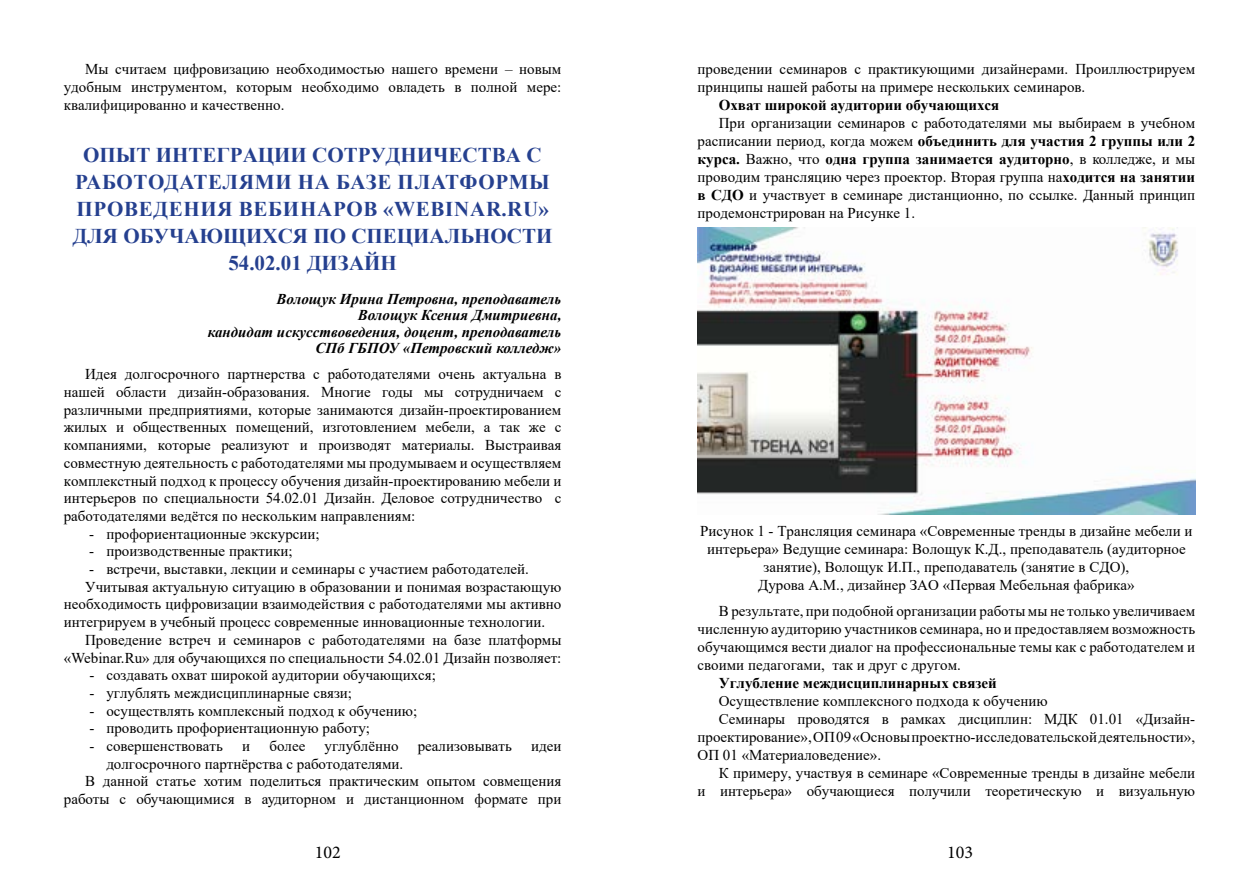
<style>
.page{position:relative;width:1259px;height:893px;background:#fff}
.page>*{position:absolute;margin:0;border:0;box-sizing:border-box;transform-origin:0 0}
.t1{font:700 21px "Times New Roman";letter-spacing:.035em;color:#25408f}
.t2{font:700 21px/27px "Times New Roman";color:#25408f}
.t3{font:18px "Minion Pro";color:#000}
.t4{font:15px/18px "Times New Roman";color:#000;text-align:justify}
.t5{font:italic 700 15px/16.5px "Times New Roman";color:#000;text-align:right}
.t6{font:700 15px "Times New Roman";color:#000}
.s1{font-weight:700}
</style>
<div class="page">
<img style="left:697px;top:227px;width:498px;height:288px">
<p class="t4" style="left:64px;top:60px;width:499px;text-indent:21px">Мы считаем цифровизацию необходимостью нашего времени – новым удобным инструментом, которым необходимо овладеть в полной мере: квалифицированно и качественно.</p>
<h1 class="t2" style="left:83px;top:141px;width:245px">ОПЫТ ИНТЕГРАЦИИ СОТР</h1>
<h1 class="t1" style="left:370px;top:140px;width:93px">УДНИЧЕСТВ</h1>
<h1 class="t1" style="left:506px;top:140px;width:32px">А С</h1>
<h1 class="t1" style="left:75px;top:167px;width:58px">РАБОТОД</h1>
<h1 class="t1" style="left:179px;top:167px;width:30px">АТЕЛ</h1>
<h1 class="t1" style="left:239px;top:167px;width:312px">ЯМИ НА БАЗЕ ПЛАТФОРМЫ</h1>
<h1 class="t1" style="left:76px;top:194px;width:16px">ПРОВЕДЕ</h1>
<h1 class="t1" style="left:183px;top:194px;width:165px">НИЯ ВЕБИНАРОВ</h1>
<h1 class="t1" style="left:383px;top:194px;width:167px">«WEBINAR.RU»</h1>
<h1 class="t2" style="left:73px;top:222px;width:294px">ДЛЯ ОБУЧАЮЩИХСЯ ПО СПЕ</h1>
<h1 class="t2" style="left:228px;top:222px;width:279px;text-indent:168px">ЦИАЛЬНОСТИ<br>54.02.01 ДИЗАЙН</h1>
<p class="t5" style="left:208px;top:290px;width:355px">Волощук Ирина Петровна, преподаватель<br>Волощук Ксения Дмитриевна,<br>кандидат искусствоведения, доцент, преподаватель СПб ГБПОУ «Петровский колледж»</p>
<p class="t4" style="left:64px;top:365px;width:499px;text-indent:21px">Идея долгосрочного партнерства с работодателями очень актуальна в нашей области дизайн-образования. Многие годы мы сотрудничаем с различными предприятиями, которые занимаются дизайн-проектированием жилых и общественных помещений, изготовлением мебели, а так же с компаниями, которые реализуют и производят материалы. Выстраивая совместную деятельность с работодателями мы продумываем и осуществляем комплекстный подход к процессу обучения дизайн-проектированию мебели и интерьеров по специальности 54.02.01 Дизайн. Деловое сотрудничество с работодателями ведётся по нескольким направлениям:</p>
<p class="t4" style="left:89px;top:524px;width:232px">- профориентационные экскурсии;</p>
<p class="t4" style="left:89px;top:542px;width:205px">- производственные практики;</p>
<p class="t4" style="left:89px;top:560px;width:441px">- встречи, выставки, лекции и семинары с участием работодателей.</p>
<p class="t4" style="left:85px;top:577px;width:478px">Учитывая актуальную ситуацию в образовании и понимая возрастающую</p>
<p class="t4" style="left:64px;top:595px;width:499px">необходимость цифровизации взаимодействия с работодателями мы активно</p>
<p class="t4" style="left:64px;top:613px;width:483px">интегрируем в учебный процесс современные инновационные технологии.</p>
<p class="t4" style="left:85px;top:630px;width:478px">Проведение встреч и семинаров с работодателями на базе платформы</p>
<p class="t4" style="left:64px;top:648px;width:499px">«Webinar.Ru» для обучающихся по специальности 54.02.01 Дизайн позволяет:</p>
<p class="t4" style="left:89px;top:666px;width:348px">- создавать охват широкой аудитории обучающихся;</p>
<p class="t4" style="left:89px;top:683px;width:264px">- углублять междисциплинарные связи;</p>
<p class="t4" style="left:89px;top:701px;width:329px">- осуществлять комплексный подход к обучению;</p>
<p class="t4" style="left:89px;top:719px;width:282px">- проводить профориентационную работу;</p>
<p class="t4" style="left:89px;top:737px;width:135px">- совершенствовать</p>
<p class="t4" style="left:242px;top:737px;width:10px">и</p>
<p class="t4" style="left:269px;top:737px;width:37px">более</p>
<p class="t4" style="left:324px;top:737px;width:75px">углублённо</p>
<p class="t4" style="left:418px;top:737px;width:96px">реализовывать</p>
<p class="t4" style="left:531px;top:737px;width:32px">идеи</p>
<p class="t4" style="left:106px;top:754px;width:298px">долгосрочного партнёрства с работодателями.</p>
<p class="t4" style="left:85px;top:772px;width:478px">В данной статье хотим поделиться практическим опытом совмещения</p>
<p class="t4" style="left:64px;top:790px;width:499px">работы с обучающимися в аудиторном и дистанционном формате при</p>
<p class="t4" style="left:697px;top:60px;width:499px">проведении семинаров с практикующими дизайнерами. Проиллюстрируем принципы нашей работы на примере нескольких семинаров.</p>
<p class="t6" style="left:719px;top:94px;width:282px">ОХВАТ ШИРОКОЙ АУДИТОРИИ ОБУЧАЮЩИХСЯ</p>
<p class="t4" style="left:697px;top:114px;width:499px;text-indent:21px">При организации семинаров с работодателями мы выбираем в учебном расписании период, когда можем <span class="s1">ОБЪЕДИНИТЬ ДЛЯ УЧАСТИЯ 2 ГРУППЫ ИЛИ 2<br>КУРСА.</span> Важно, что <span class="s1">ОДНА ГРУППА ЗАНИМАЕТСЯ АУДИТОРНО</span>, в колледже, и мы проводим трансляцию через проектор. Вторая группа на<span class="s1">ХОДИТСЯ НА ЗАНЯТИИ В СДО</span> и участвует в семинаре дистанционно, по ссылке. Данный принцип продемонстрирован на Рисунке 1.</p>
<p class="t4" style="left:700px;top:521px;width:494px;text-align:center">Рисунок 1 - Трансляция семинара «Современные тренды в дизайне мебели и интерьера» Ведущие семинара: Волощук К.Д., преподаватель (аудиторное занятие), Волощук И.П., преподаватель (занятие в СДО),<br>Дурова А.М., дизайнер ЗАО «Первая Мебельная фабрика»</p>
<p class="t4" style="left:697px;top:601px;width:499px;text-indent:21px">В результате, при подобной организации работы мы не только увеличиваем численную аудиторию участников семинара, но и предоставляем возможность обучающимся вести диалог на профессиональные темы как с работодателем и своими педагогами, так и друг с другом.</p>
<p class="t6" style="left:719px;top:672px;width:279px">УГЛУБЛЕНИЕ МЕЖДИСЦИПЛИНАРНЫХ СВЯЗЕЙ</p>
<p class="t4" style="left:719px;top:691px;width:330px">Осуществление комплексного подхода к обучению</p>
<p class="t4" style="left:719px;top:709px;width:478px">Семинары проводятся в рамках дисциплин: МДК 01.01 «Дизайн-</p>
<p class="t4" style="left:697px;top:727px;width:499px">проектирование», ОП 09 «Основы проектно-исследовательской деятельности»,</p>
<p class="t4" style="left:697px;top:745px;width:185px">ОП 01 «Материаловедение».</p>
<p class="t4" style="left:719px;top:763px;width:478px">К примеру, участвуя в семинаре «Современные тренды в дизайне мебели</p>
<p class="t4" style="left:697px;top:781px;width:499px">и интерьера» обучающиеся получили теоретическую и визуальную</p>
<p class="t3" style="left:315px;top:840px;width:27px">102</p>
<p class="t3" style="left:947px;top:840px;width:27px">103</p>
</div>
